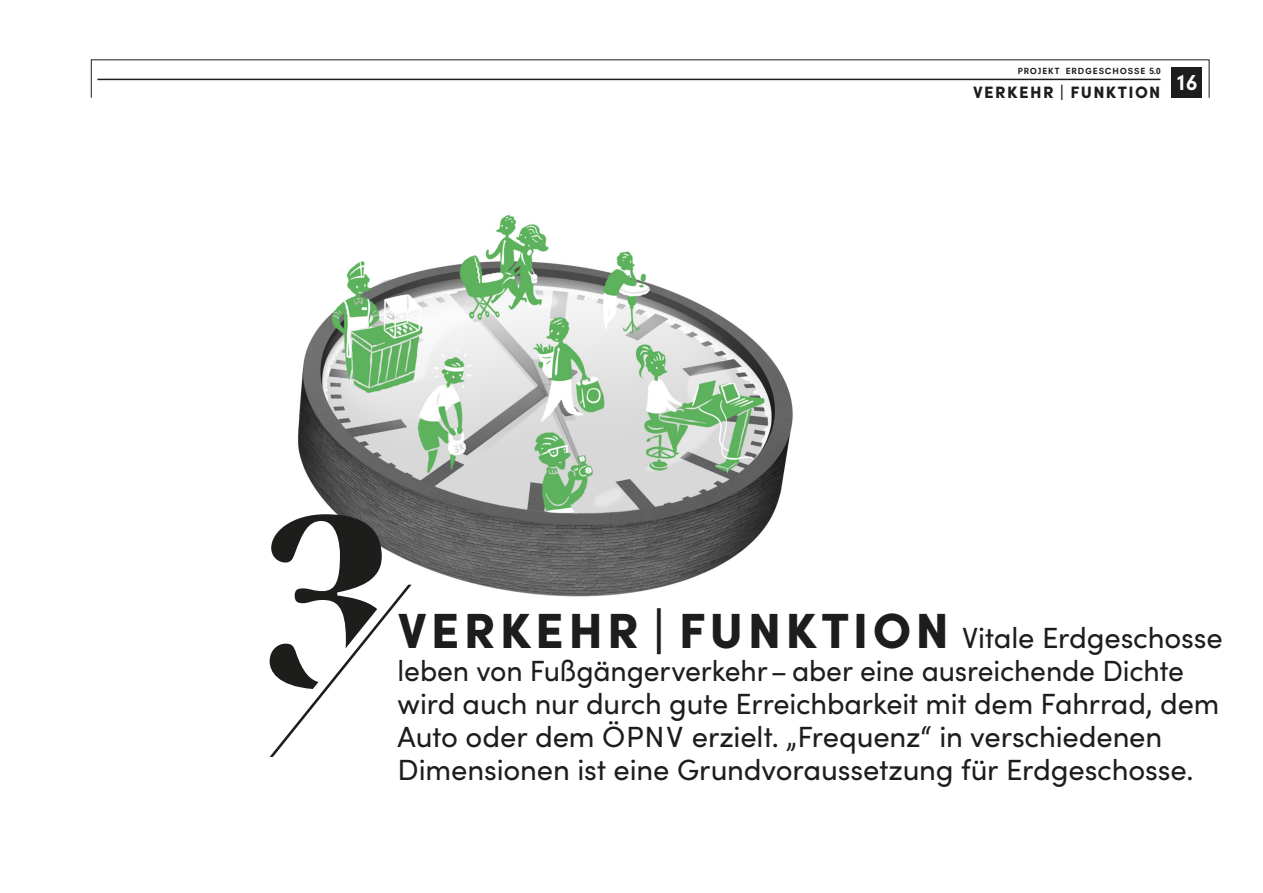
<style>
.page{position:relative;width:1263px;height:893px;background:#fff}
.page>*{position:absolute;margin:0;border:0;box-sizing:border-box;transform-origin:0 0}
.t1{font:29.25px/33px "Sofia Pro";letter-spacing:-.005em;color:#1d1d1b}
.t2{font:700 22.5px "Neuzeit Gro";color:#fff}
.t3{font:900 16.5px "Sofia Pro";letter-spacing:.085em;color:#1d1d1b}
.t4{font:700 9px "Neuzeit Office";letter-spacing:.1em;color:#1d1d1b}
.s1{font-weight:900;font-size:49.5px}
</style>
<div class="page">
<img style="left:269px;top:214px;width:524px;height:451px">
<hr style="left:97px;top:79px;width:1063px;height:1px;background:#1d1d1b">
<div style="left:1171px;top:68px;width:30px;height:30px;background:#1d1d1b"></div>
<svg style="left:270px;top:514px;width:142px;height:243px"></svg>
<p class="t4" style="left:1018px;top:66px;width:145px">PROJEKT ERDGESCHOSSE 5.0</p>
<p class="t3" style="left:973px;top:79px;width:189px">VERKEHR | FUNKTION</p>
<p class="t2" style="left:1175px;top:70px;width:24px">16</p>
<p class="t1" style="left:398px;top:620px;width:826px"><span class="s1">VERKEHR | FUNKTION</span> Vitale Erdgeschosse</p>
<p class="t1" style="left:398px;top:653px;width:823px">leben von Fußgängerverkehr – aber eine ausreichende Dichte wird auch nur durch gute Erreichbarkeit mit dem Fahrrad, dem<br>Auto oder dem ÖPNV erzielt. „Frequenz“ in verschiedenen</p>
<p class="t1" style="left:398px;top:752px;width:797px">Dimensionen ist eine Grundvoraussetzung für Erdgeschosse.</p>
</div>
